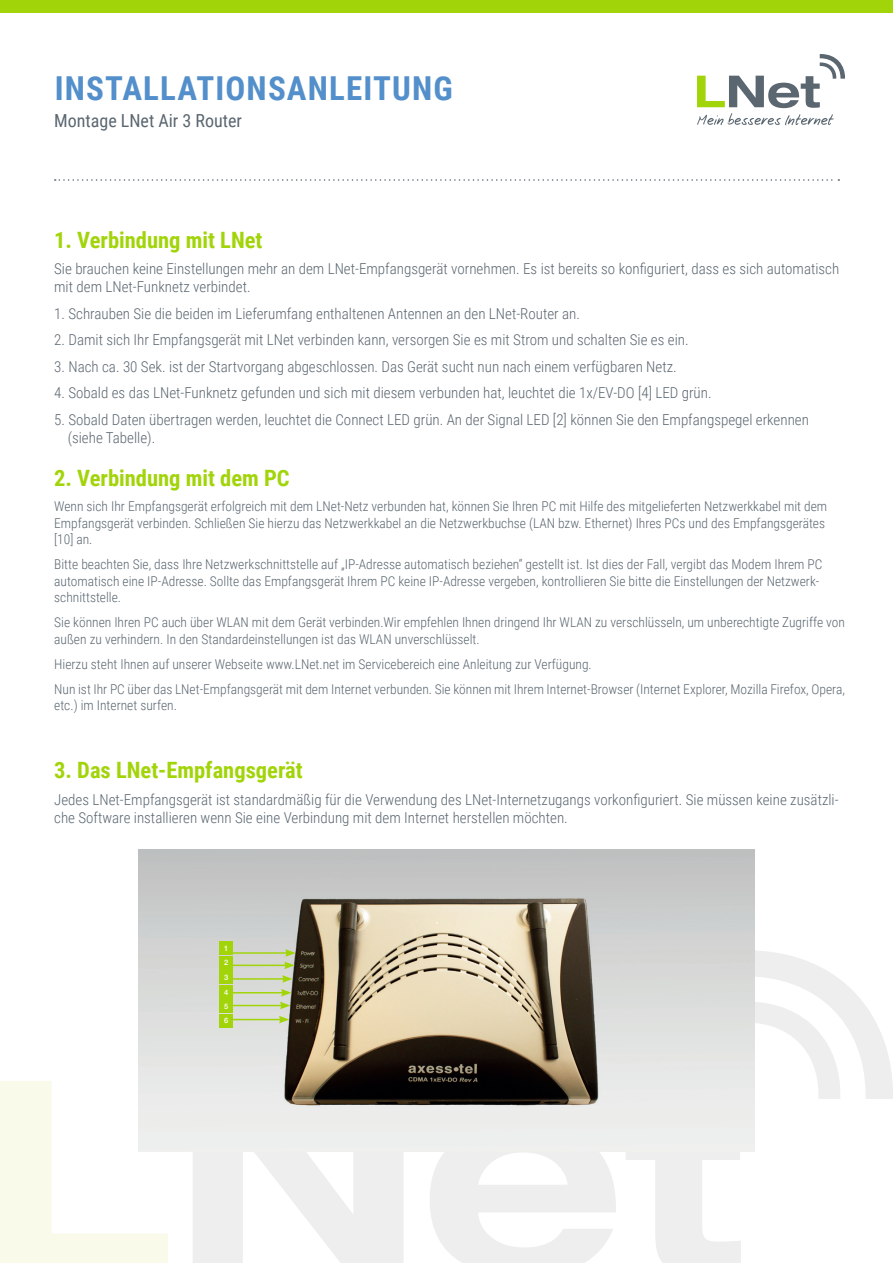
<style>
.page{position:relative;width:893px;height:1263px;background:#fff}
.page>*{position:absolute;margin:0;border:0;box-sizing:border-box;transform-origin:0 0}
.t1{font:700 33px "Roboto Condensed";letter-spacing:.035em;color:#538fcb}
.t2{font:700 22.5px "Roboto Condensed";color:#a2d40a}
.t3{font:18px "Roboto Condensed";color:#5a6670}
.t4{font:300 15px/18px "Roboto Condensed";color:#5a6670}
.t5{font:300 13.5px/16.5px "Roboto Condensed";color:#5a6670}
.t6{font:500 7.5px/14.4px "Helvetica Neue LT Pro";color:#fff}
</style>
<div class="page">
<div style="left:0;top:0;width:893px;height:13px;background:#a2d40a"></div>
<svg style="left:697px;top:54px;width:148px;height:71px"></svg>
<svg style="left:0;top:1081px;width:168px;height:182px"></svg>
<svg style="left:193px;top:1152px;width:210px;height:111px"></svg>
<svg style="left:430px;top:1152px;width:186px;height:111px"></svg>
<svg style="left:626px;top:951px;width:267px;height:312px"></svg>
<svg style="left:55px;top:179px;width:784px;height:2px"></svg>
<img style="left:138px;top:850px;width:617px;height:302px">
<hr style="left:233px;top:952px;width:55px;height:2px;background:#a2d40a">
<hr style="left:232px;top:1019px;width:49px;height:1px;background:#a2d40a">
<svg style="left:279px;top:1016px;width:10px;height:7px"></svg>
<hr style="left:232px;top:992px;width:51px;height:1px;background:#a2d40a">
<svg style="left:281px;top:989px;width:11px;height:7px"></svg>
<hr style="left:233px;top:964px;width:54px;height:2px;background:#a2d40a">
<svg style="left:284px;top:949px;width:12px;height:20px"></svg>
<hr style="left:232px;top:978px;width:52px;height:2px;background:#a2d40a">
<svg style="left:282px;top:975px;width:11px;height:8px"></svg>
<hr style="left:232px;top:1005px;width:50px;height:1px;background:#a2d40a">
<svg style="left:280px;top:1002px;width:10px;height:7px"></svg>
<div style="left:220px;top:956px;width:13px;height:14px;background:#a2d40a"></div>
<div style="left:220px;top:970px;width:13px;height:14px;background:#a2d40a"></div>
<div style="left:220px;top:999px;width:13px;height:14px;background:#a2d40a"></div>
<div style="left:220px;top:941px;width:13px;height:14px;background:#a2d40a"></div>
<div style="left:220px;top:1014px;width:13px;height:13px;background:#a2d40a"></div>
<div style="left:220px;top:985px;width:13px;height:14px;background:#a2d40a"></div>
<h1 class="t1" style="left:55px;top:65px;width:400px">INSTALLATIONSANLEITUNG</h1>
<h3 class="t3" style="left:54px;top:108px;width:189px">Montage LNet Air 3 Router</h3>
<h2 class="t2" style="left:54px;top:224px;width:210px">1. Verbindung mit LNet</h2>
<p class="t4" style="left:54px;top:259px;width:787px">Sie brauchen keine Einstellungen mehr an dem LNet-Empfangsgerät vornehmen. Es ist bereits so konfiguriert, dass es sich automatisch mit dem LNet-Funknetz verbindet.</p>
<p class="t4" style="left:54px;top:304px;width:527px">1. Schrauben Sie die beiden im Lieferumfang enthaltenen Antennen an den LNet-Router an.</p>
<p class="t4" style="left:54px;top:330px;width:636px">2. Damit sich Ihr Empfangsgerät mit LNet verbinden kann, versorgen Sie es mit Strom und schalten Sie es ein.</p>
<p class="t4" style="left:54px;top:357px;width:624px">3. Nach ca. 30 Sek. ist der Startvorgang abgeschlossen. Das Gerät sucht nun nach einem verfügbaren Netz.</p>
<p class="t4" style="left:54px;top:383px;width:659px">4. Sobald es das LNet-Funknetz gefunden und sich mit diesem verbunden hat, leuchtet die 1x/EV-DO [4] LED grün.</p>
<p class="t4" style="left:68px;top:410px;width:743px;text-indent:-14px">5. Sobald Daten übertragen werden, leuchtet die Connect LED grün. An der Signal LED [2] können Sie den Empfangspegel erkennen (siehe Tabelle).</p>
<h2 class="t2" style="left:54px;top:462px;width:237px">2. Verbindung mit dem PC</h2>
<p class="t5" style="left:54px;top:497px;width:774px">Wenn sich Ihr Empfangsgerät erfolgreich mit dem LNet-Netz verbunden hat, können Sie Ihren PC mit Hilfe des mitgelieferten Netzwerkkabel mit dem<br>Empfangsgerät verbinden. Schließen Sie hierzu das Netzwerkkabel an die Netzwerkbuchse (LAN bzw. Ethernet) Ihres PCs und des Empfangsgerätes [10] an.</p>
<p class="t5" style="left:54px;top:555px;width:770px">Bitte beachten Sie, dass Ihre Netzwerkschnittstelle auf „IP-Adresse automatisch beziehen“ gestellt ist. Ist dies der Fall, vergibt das Modem Ihrem PC automatisch eine IP-Adresse. Sollte das Empfangsgerät Ihrem PC keine IP-Adresse vergeben, kontrollieren Sie bitte die Einstellungen der Netzwerk&shy;schnittstelle.</p>
<p class="t5" style="left:54px;top:613px;width:792px">Sie können Ihren PC auch über WLAN mit dem Gerät verbinden.Wir empfehlen Ihnen dringend Ihr WLAN zu verschlüsseln, um unberechtigte Zugriffe von außen zu verhindern. In den Standardeinstellungen ist das WLAN unverschlüsselt.</p>
<p class="t5" style="left:54px;top:651px;width:792px;line-height:25px">Hierzu steht Ihnen auf unserer Webseite www.LNet.net im Servicebereich eine Anleitung zur Verfügung.<br>Nun ist Ihr PC über das LNet-Empfangsgerät mit dem Internet verbunden. Sie können mit Ihrem Internet-Browser (Internet Explorer, Mozilla Firefox, Opera,</p>
<p class="t5" style="left:54px;top:696px;width:124px">etc.) im Internet surfen.</p>
<h2 class="t2" style="left:54px;top:755px;width:250px">3. Das LNet-Empfangsgerät</h2>
<p class="t4" style="left:54px;top:790px;width:786px">Jedes LNet-Empfangsgerät ist standardmäßig für die Verwendung des LNet-Internetzugangs vorkonfiguriert. Sie müssen keine zusätzli&shy;che Software installieren wenn Sie eine Verbindung mit dem Internet herstellen möchten.</p>
<p class="t6" style="left:224px;top:940px;width:6px">1</p>
<p class="t6" style="left:224px;top:955px;width:6px">2<br>3</p>
<p class="t6" style="left:224px;top:999px;width:6px">5</p>
<p class="t6" style="left:224px;top:984px;width:6px">4</p>
<p class="t6" style="left:224px;top:1013px;width:6px">6</p>
</div>
